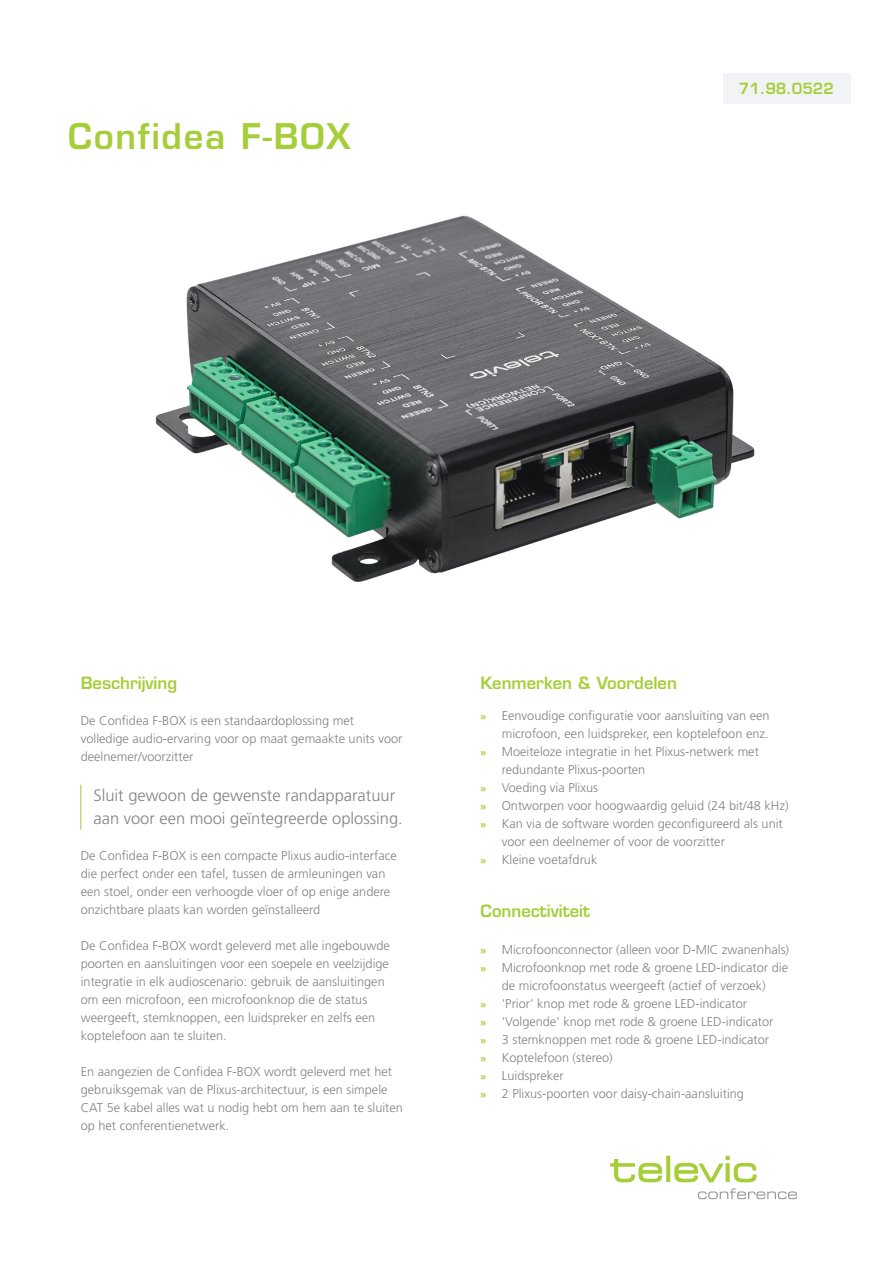
<style>
.page{position:relative;width:893px;height:1263px;background:#fff}
.page>*{position:absolute;margin:0;border:0;box-sizing:border-box;transform-origin:0 0}
.Titel_niveau_1{font:600 34.5px "Eurostile LT Std";letter-spacing:.05em;color:#a6ce39}
.BROOD___regular{font:300 16.5px/22.5px "Frutiger LT Std";color:#808285}
.Titel_niveau_3{font:600 16.5px "Eurostile LT Std";color:#a6ce39}
.DATASHEET_-_number{font:600 15px "Eurostile LT Std";color:#a6ce39}
.BROOD___regular-2{font:300 12.75px/18px "Frutiger LT Std";color:#808285}
.s1{font-weight:700;font-size:10.5px;color:#a6ce39}
</style>
<div class="page">
<svg style="left:698px;top:1188px;width:99px;height:11px"></svg>
<svg style="left:610px;top:1156px;width:147px;height:26px"></svg>
<hr style="left:81px;top:784px;width:1px;height:46px;background:#a6ce39">
<div style="left:722px;top:73px;width:128px;height:30px;background:#f2f3f4"></div>
<img style="left:155px;top:215px;width:600px;height:367px">
<p class="Titel_niveau_1" style="left:68px;top:115px;width:284px">Confidea F-BOX</p>
<p class="DATASHEET_-_number" style="left:739px;top:79px;width:97px">71.98.0522</p>
<p class="DATASHEET_-_number" style="left:792px;top:79px;width:44px">2000</p>
<p class="Titel_niveau_3" style="left:81px;top:672px;width:98px">Beschrijving</p>
<p class="BROOD___regular-2" style="left:81px;top:711px;width:323px">De Confidea F-BOX is een standaardoplossing met volledige audio-ervaring voor op maat gemaakte units voor deelnemer/voorzitter</p>
<p class="BROOD___regular" style="left:94px;top:784px;width:311px">Sluit gewoon de gewenste randapparatuur aan voor een mooi geïntegreerde oplossing.</p>
<p class="BROOD___regular-2" style="left:81px;top:846px;width:317px">De Confidea F-BOX is een compacte Plixus audio-interface die perfect onder een tafel, tussen de armleuningen van een stoel, onder een verhoogde vloer of op enige andere onzichtbare plaats kan worden geïnstalleerd</p>
<p class="BROOD___regular-2" style="left:81px;top:936px;width:311px">De Confidea F-BOX wordt geleverd met alle ingebouwde poorten en aansluitingen voor een soepele en veelzijdige integratie in elk audioscenario: gebruik de aansluitingen om een microfoon, een microfoonknop die de status weergeeft, stemknoppen, een luidspreker en zelfs een koptelefoon aan te sluiten.</p>
<p class="BROOD___regular-2" style="left:81px;top:1062px;width:324px">En aangezien de Confidea F-BOX wordt geleverd met het gebruiksgemak van de Plixus-architectuur, is een simpele CAT 5e kabel alles wat u nodig hebt om hem aan te sluiten op het conferentienetwerk.</p>
<p class="Titel_niveau_3" style="left:480px;top:672px;width:198px">Kenmerken &amp; Voordelen</p>
<p class="BROOD___regular-2" style="left:480px;top:707px;width:291px;text-align:right"><span class="s1">»</span> Eenvoudige configuratie voor aansluiting van een microfoon, een luidspreker, een koptelefoon enz.</p>
<p class="BROOD___regular-2" style="left:502px;top:743px;width:259px;text-indent:-21px"><span class="s1">»</span> Moeiteloze integratie in het Plixus-netwerk met redundante Plixus-poorten</p>
<p class="BROOD___regular-2" style="left:480px;top:779px;width:119px"><span class="s1">»</span> Voeding via Plixus</p>
<p class="BROOD___regular-2" style="left:480px;top:797px;width:310px"><span class="s1">»</span> Ontworpen voor hoogwaardig geluid (24 bit/48 kHz)</p>
<p class="BROOD___regular-2" style="left:502px;top:815px;width:283px;text-indent:-21px"><span class="s1">»</span> Kan via de software worden geconfigureerd als unit voor een deelnemer of voor de voorzitter</p>
<p class="BROOD___regular-2" style="left:480px;top:851px;width:118px"><span class="s1">»</span> Kleine voetafdruk</p>
<p class="Titel_niveau_3" style="left:480px;top:901px;width:111px">Connectiviteit</p>
<p class="BROOD___regular-2" style="left:480px;top:941px;width:310px"><span class="s1">»</span> Microfoonconnector (alleen voor D-MIC zwanenhals)</p>
<p class="BROOD___regular-2" style="left:480px;top:959px;width:309px;text-align:center"><span class="s1">»</span> Microfoonknop met rode &amp; groene LED-indicator die de microfoonstatus weergeeft (actief of verzoek)</p>
<p class="BROOD___regular-2" style="left:480px;top:995px;width:268px"><span class="s1">»</span> 'Prior' knop met rode &amp; groene LED-indicator</p>
<p class="BROOD___regular-2" style="left:480px;top:1013px;width:294px"><span class="s1">»</span> 'Volgende' knop met rode &amp; groene LED-indicator</p>
<p class="BROOD___regular-2" style="left:480px;top:1031px;width:290px"><span class="s1">»</span> 3 stemknoppen met rode &amp; groene LED-indicator</p>
<p class="BROOD___regular-2" style="left:480px;top:1049px;width:134px"><span class="s1">»</span> Koptelefoon (stereo)</p>
<p class="BROOD___regular-2" style="left:480px;top:1067px;width:85px"><span class="s1">»</span> Luidspreker</p>
<p class="BROOD___regular-2" style="left:480px;top:1085px;width:265px"><span class="s1">»</span> 2 Plixus-poorten voor daisy-chain-aansluiting</p>
</div>
